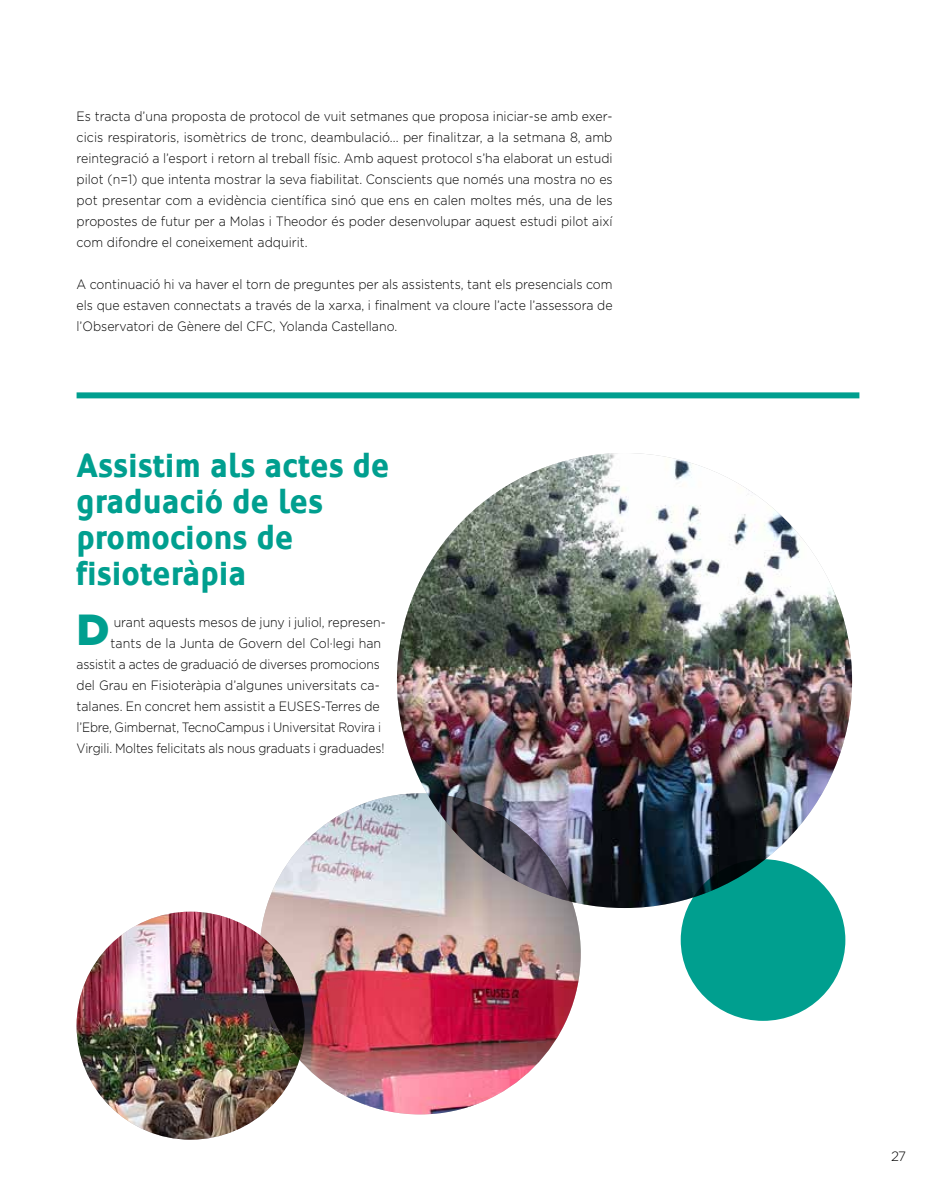
<style>
.page{position:relative;width:936px;height:1191px;background:#fff}
.page>*{position:absolute;margin:0;border:0;box-sizing:border-box;transform-origin:0 0}
.t1{font:900 43.5px "Gotham";color:#009f8f}
.t2{font:900 33px/36px "Oblik W01";color:#009f8f;scale:.92 1}
.t3{font:300 13.5px/21px "Gotham";color:#000;text-align:justify;scale:.92 1}
.t4{font:300 13.5px "Gotham";color:#000;scale:.9 1}
.t5{font:300 13.5px "Gotham";color:#000}
</style>
<div class="page">
<div style="left:77px;top:392px;width:782px;height:6px;background:#009f8f"></div>
<img style="left:397px;top:453px;width:455px;height:455px;border-radius:227px">
<img style="left:259px;top:793px;width:321px;height:321px;border-radius:161px">
<div style="left:680px;top:859px;width:165px;height:161px;background:#009f8f;border-radius:50%"></div>
<img style="left:77px;top:911px;width:227px;height:228px;border-radius:114px">
<p class="t3" style="left:77px;top:106px;width:584px">Es tracta d’una proposta de protocol de vuit setmanes que proposa iniciar-se amb exer&shy;cicis respiratoris, isomètrics de tronc, deambulació... per finalitzar, a la setmana 8, amb reintegració a l’esport i retorn al treball físic. Amb aquest protocol s’ha elaborat un estudi pilot (n=1) que intenta mostrar la seva fiabilitat. Conscients que només una mostra no es pot presentar com a evidència científica sinó que ens en calen moltes més, una de les propostes de futur per a Molas i Theodor és poder desenvolupar aquest estudi pilot així com difondre el coneixement adquirit.</p>
<p class="t3" style="left:77px;top:274px;width:584px">A continuació hi va haver el torn de preguntes per als assistents, tant els presencials com els que estaven connectats a través de la xarxa, i finalment va cloure l’acte l’assessora de l’Observatori de Gènere del CFC, Yolanda Castellano.</p>
<h2 class="t2" style="left:77px;top:448px;width:342px">Assistim als actes de graduació de les promocions de fisioteràpia</h2>
<p class="t3" style="left:114px;top:611px;width:297px">urant aquests mesos de juny i juliol, represen-</p>
<p class="t3" style="left:111px;top:632px;width:295px">tants de la Junta de Govern del Col·legi han</p>
<p class="t4" style="left:77px;top:656px;width:338px">assistit a actes de graduació de diverses promocions</p>
<p class="t3" style="left:77px;top:674px;width:331px">del Grau en Fisioteràpia d’algunes universitats ca-</p>
<p class="t3" style="left:77px;top:695px;width:331px">talanes. En concret hem assistit a EUSES-Terres de</p>
<p class="t4" style="left:77px;top:719px;width:340px">l’Ebre, Gimbernat, TecnoCampus i Universitat Rovira i</p>
<p class="t4" style="left:77px;top:740px;width:343px">Virgili. Moltes felicitats als nous graduats i graduades!</p>
<h1 class="t1" style="left:77px;top:600px;width:35px">D</h1>
<p class="t5" style="left:891px;top:1148px;width:16px">27</p>
</div>
